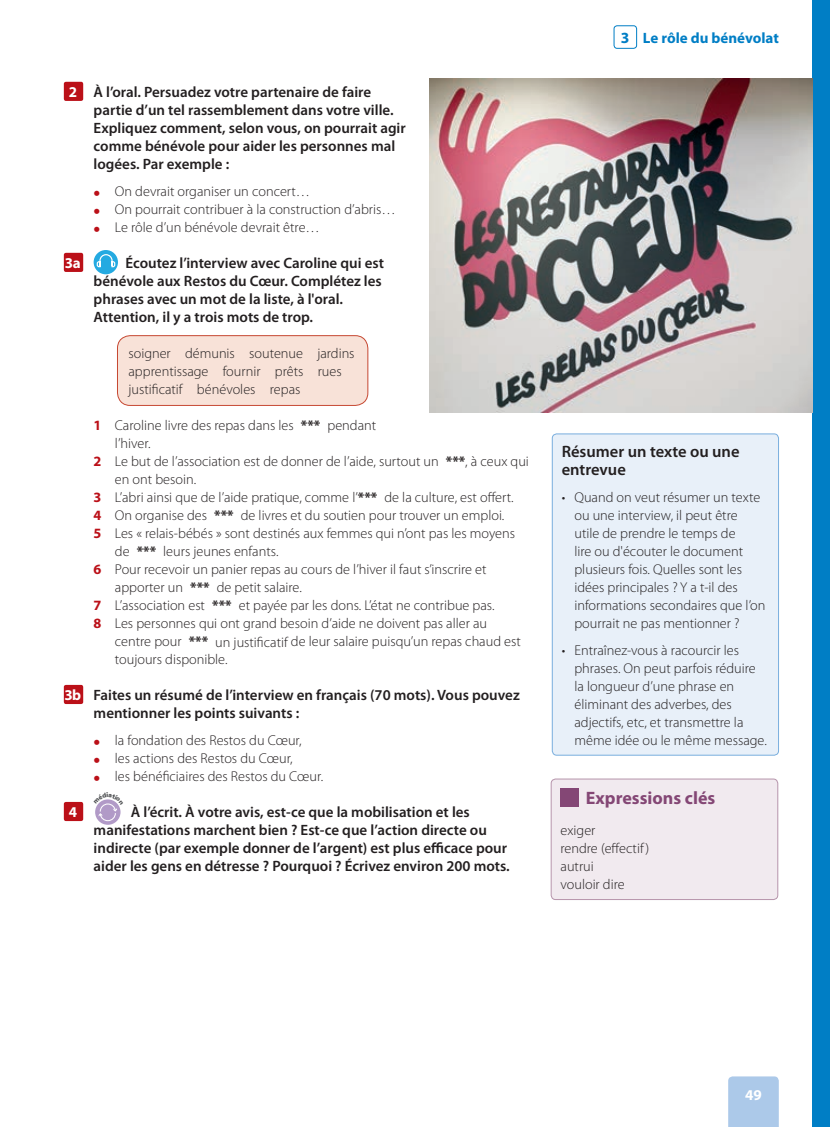
<style>
.page{position:relative;width:830px;height:1127px;background:#fff}
.page>*{position:absolute;margin:0;border:0;box-sizing:border-box;transform-origin:0 0}
.Expressions_box_head{font:700 18px "Myriad Pro";color:#844775}
.Box_Head_black_Sub{font:600 16.5px/18px "Myriad Pro";color:#231f20}
.Rubric{font:600 15px/18px "Myriad Pro";color:#231f20}
.t1{font:700 15px "Myriad Pro";color:#007ec5}
.t2{font:700 15px "Myriad Pro";color:#fff}
.Questions{font:300 14.25px/18px "Myriad Pro";color:#231f20}
.Box_Text_Black_Bulle{font:300 14.25px/18px "Myriad Pro";color:#231f20}
.Main_text_intro{font:300 14.25px "Myriad Pro";color:#231f20}
.Box_Text_Black{font:300 14.25px "Myriad Pro";color:#231f20}
.s1{font-weight:600;font-size:21.75px;color:#bb1018}
.s2{font-weight:700;color:#bb1018}
.s3{font-weight:700}
.s4{font-size:15.6px}
</style>
<div class="page">
<div style="left:613px;top:26px;width:23px;height:23px;border:1px solid #007ec5;border-radius:3px"></div>
<div style="left:811px;top:0;width:18px;height:1127px;background:#007ec5"></div>
<div style="left:728px;top:1076px;width:50px;height:51px;background:#acc9e9"></div>
<div style="left:64px;top:82px;width:19px;height:19px;background:#bb1018;border-radius:2px"></div>
<div style="left:64px;top:253px;width:19px;height:19px;background:#bb1018;border-radius:2px"></div>
<div style="left:94px;top:250px;width:24px;height:24px;background:#24aae1;border-radius:50%"></div>
<svg style="left:96px;top:253px;width:20px;height:15px"></svg>
<div style="left:64px;top:685px;width:19px;height:19px;background:#bb1018;border-radius:2px"></div>
<div style="left:64px;top:802px;width:19px;height:19px;background:#bb1018;border-radius:2px"></div>
<svg style="left:95px;top:799px;width:25px;height:26px"></svg>
<img style="left:429px;top:78px;width:382px;height:334px">
<div style="left:552px;top:434px;width:226px;height:321px;background:#e8f0f9;border-radius:4px"></div>
<div style="left:551px;top:433px;width:227px;height:322px;border:1px solid #79aede;border-radius:4px"></div>
<div style="left:117px;top:336px;width:250px;height:69px;background:#f8e2d8;border-radius:13px"></div>
<div style="left:117px;top:335px;width:251px;height:71px;border:1px solid #c64832;border-radius:13px"></div>
<div style="left:551px;top:779px;width:226px;height:120px;background:#f1eaef;border-radius:4px"></div>
<div style="left:560px;top:788px;width:18px;height:18px;background:#844775"></div>
<div style="left:550px;top:779px;width:227px;height:121px;border:1px solid #b694ab;border-radius:4px"></div>
<svg style="left:95px;top:799px;width:26px;height:23px"></svg>
<p class="t2" style="left:69px;top:83px;width:10px">2</p>
<p class="Rubric" style="left:94px;top:82px;width:313px">À l’oral. Persuadez votre partenaire de faire partie d’un tel rassemblement dans votre ville.<br>Expliquez comment, selon vous, on pourrait agir comme bénévole pour aider les personnes mal logées. Par exemple :</p>
<p class="Questions" style="left:94px;top:182px;width:218px"><span class="s1">•</span> On devrait organiser un concert…</p>
<p class="Questions" style="left:94px;top:200px;width:303px"><span class="s1">•</span> On pourrait contribuer à la construction d’abris…</p>
<p class="Questions" style="left:94px;top:218px;width:227px"><span class="s1">•</span> Le rôle d’un bénévole devrait être…</p>
<p class="t2" style="left:65px;top:254px;width:17px">3a</p>
<p class="Rubric" style="left:94px;top:253px;width:292px;text-indent:32px">Écoutez l’interview avec Caroline qui est bénévole aux Restos du Cœur. Complétez les phrases avec un mot de la liste, à l'oral.<br>Attention, il y a trois mots de trop.</p>
<p class="Main_text_intro" style="left:128px;top:345px;width:227px">soigner démunis soutenue jardins</p>
<p class="Main_text_intro" style="left:128px;top:363px;width:215px">apprentissage fournir prêts rues</p>
<p class="Main_text_intro" style="left:128px;top:381px;width:173px">justificatif bénévoles repas</p>
<p class="Questions" style="left:115px;top:416px;width:263px;text-indent:-21px"><span class="s2">1</span> Caroline livre des repas dans les <span class="s3">***</span> pendant l’hiver.</p>
<p class="Questions" style="left:115px;top:452px;width:415px;text-indent:-21px"><span class="s2">2</span> Le but de l’association est de donner de l’aide, surtout un <span class="s3">***</span>, à ceux qui en ont besoin.</p>
<p class="Questions" style="left:94px;top:488px;width:421px"><span class="s2">3</span> L’abri ainsi que de l’aide pratique, comme l’<span class="s3">***</span> de la culture, est offert.</p>
<p class="Questions" style="left:94px;top:506px;width:412px"><span class="s2">4</span> On organise des <span class="s3">***</span> de livres et du soutien pour trouver un emploi.</p>
<p class="Questions" style="left:115px;top:524px;width:401px;text-indent:-21px"><span class="s2">5</span> Les « relais-bébés » sont destinés aux femmes qui n’ont pas les moyens de <span class="s3">***</span> leurs jeunes enfants.</p>
<p class="Questions" style="left:115px;top:560px;width:373px;text-indent:-21px"><span class="s2">6</span> Pour recevoir un panier repas au cours de l’hiver il faut s’inscrire et apporter un <span class="s3">***</span> de petit salaire.</p>
<p class="Questions" style="left:94px;top:596px;width:402px"><span class="s2">7</span> L’association est <span class="s3">***</span> et payée par les dons. L’état ne contribue pas.</p>
<p class="Questions" style="left:115px;top:614px;width:407px;text-indent:-21px"><span class="s2">8</span> Les personnes qui ont grand besoin d’aide ne doivent pas aller au centre pour <span class="s3">***</span> un justificatif de leur salaire puisqu’un repas chaud est toujours disponible.</p>
<p class="t2" style="left:64px;top:686px;width:18px">3b</p>
<p class="Rubric" style="left:94px;top:685px;width:427px">Faites un résumé de l’interview en français (70 mots). Vous pouvez mentionner les points suivants :</p>
<p class="Questions" style="left:94px;top:731px;width:209px"><span class="s1">•</span> la fondation des Restos du Cœur,</p>
<p class="Questions" style="left:94px;top:749px;width:200px"><span class="s1">•</span> les actions des Restos du Cœur,</p>
<p class="Questions" style="left:94px;top:767px;width:231px"><span class="s1">•</span> les bénéficiaires des Restos du Cœur.</p>
<p class="t2" style="left:69px;top:803px;width:10px">4</p>
<p class="Rubric" style="left:94px;top:802px;width:417px;text-indent:37px">À l’écrit. À votre avis, est-ce que la mobilisation et les manifestations marchent bien ? Est-ce que l’action directe ou indirecte (par exemple donner de l’argent) est plus efficace pour aider les gens en détresse ? Pourquoi ? Écrivez environ 200 mots.</p>
<p class="t1" style="left:620px;top:30px;width:159px"><span class="s4">3</span> Le rôle du bénévolat</p>
<p class="Box_Head_black_Sub" style="left:561px;top:442px;width:179px">Résumer un texte ou une entrevue</p>
<p class="Box_Text_Black_Bulle" style="left:574px;top:488px;width:192px;text-indent:-13px">• Quand on veut résumer un texte ou une interview, il peut être utile de prendre le temps de<br>lire ou d'écouter le document plusieurs fois. Quelles sont les idées principales ? Y a t-il des informations secondaires que l’on pourrait ne pas mentionner ?</p>
<p class="Box_Text_Black_Bulle" style="left:574px;top:641px;width:194px;text-indent:-13px">• Entraînez-vous à racourcir les phrases. On peut parfois réduire la longueur d’une phrase en éliminant des adverbes, des adjectifs, etc, et transmettre la même idée ou le même message.</p>
<p class="Expressions_box_head" style="left:585px;top:788px;width:131px">Expressions clés</p>
<p class="Box_Text_Black" style="left:560px;top:822px;width:36px">exiger</p>
<p class="Box_Text_Black" style="left:560px;top:840px;width:90px">rendre (effectif )</p>
<p class="Box_Text_Black" style="left:560px;top:858px;width:35px">autrui</p>
<p class="Box_Text_Black" style="left:560px;top:876px;width:66px">vouloir dire</p>
<p class="t2" style="left:744px;top:1087px;width:18px">49</p>
</div>
